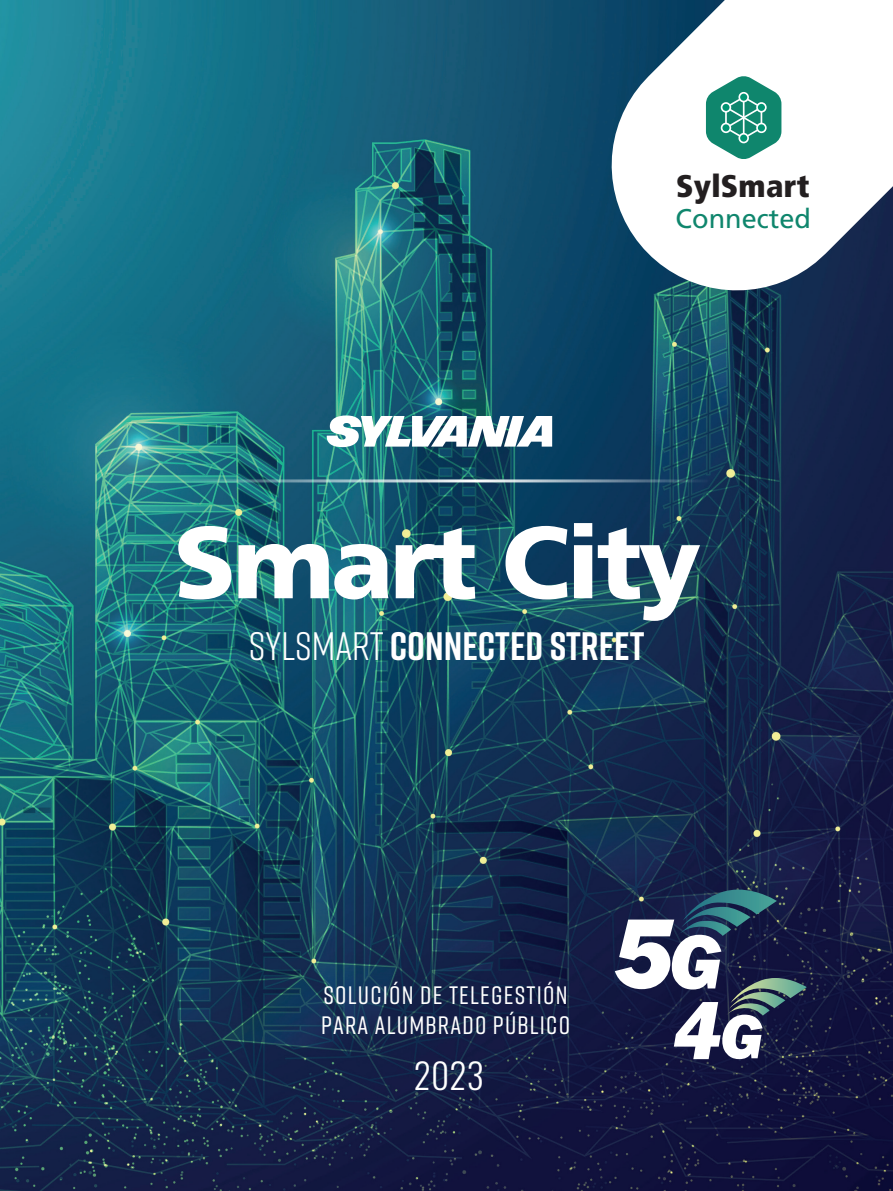
<style>
.page{position:relative;width:893px;height:1191px;background:#fff}
.page>*{position:absolute;margin:0;border:0;box-sizing:border-box;transform-origin:0 0}
.t1{font:italic 800 102.15px "Franklin Gothic";color:#fff}
.t2{font:italic 800 82.95px "Franklin Gothic";color:#fff}
.t3{font:700 39.6px "Rift";color:#fff}
.t4{font:300 35.25px "Oswald";color:#fff}
.t5{font:900 condensed 31.2px "Frutiger LT Std";letter-spacing:.01em;color:#231f20}
.t6{font:27px "Frutiger LT Std";color:#0f866d}
.t7{font:500 25.2px/30px "Rift";letter-spacing:.05em;color:#fff}
.s1{font-weight:400}
.s2{font-size:78.75px}
.s3{font-size:63.9px}
</style>
<div class="page">
<img style="left:0;top:0;width:893px;height:1191px">
<svg style="left:527px;top:0;width:366px;height:347px"></svg>
<svg style="left:327px;top:415px;width:225px;height:32px"></svg>
<svg style="left:178px;top:526px;width:53px;height:73px"></svg>
<svg style="left:238px;top:544px;width:150px;height:55px"></svg>
<svg style="left:396px;top:527px;width:79px;height:72px"></svg>
<svg style="left:505px;top:526px;width:62px;height:73px"></svg>
<svg style="left:574px;top:523px;width:18px;height:75px"></svg>
<svg style="left:598px;top:527px;width:102px;height:94px"></svg>
<svg style="left:706px;top:76px;width:75px;height:84px"></svg>
<div style="left:739px;top:93px;width:9px;height:9px;background:#009472;border-radius:50%"></div>
<div style="left:738px;top:92px;width:11px;height:10px;border:2px solid #fff;border-radius:50%"></div>
<div style="left:722px;top:123px;width:8px;height:9px;background:#009472;border-radius:50%"></div>
<div style="left:721px;top:123px;width:10px;height:10px;border:2px solid #fff;border-radius:50%"></div>
<div style="left:739px;top:134px;width:9px;height:8px;background:#009472;border-radius:50%"></div>
<div style="left:738px;top:133px;width:11px;height:10px;border:2px solid #fff;border-radius:50%"></div>
<div style="left:757px;top:123px;width:9px;height:9px;background:#009472;border-radius:50%"></div>
<div style="left:756px;top:123px;width:11px;height:10px;border:2px solid #fff;border-radius:50%"></div>
<div style="left:757px;top:103px;width:9px;height:9px;background:#009472;border-radius:50%"></div>
<div style="left:756px;top:102px;width:11px;height:11px;border:2px solid #fff;border-radius:50%"></div>
<div style="left:722px;top:103px;width:8px;height:9px;background:#009472;border-radius:50%"></div>
<div style="left:721px;top:102px;width:10px;height:11px;border:2px solid #fff;border-radius:50%"></div>
<hr style="left:168px;top:479px;width:540px;height:3px;background:#fff">
<svg style="left:678px;top:889px;width:99px;height:47px"></svg>
<svg style="left:726px;top:978px;width:81px;height:37px"></svg>
<p class="t5" style="left:676px;top:167px;width:135px">SylSmart</p>
<p class="t6" style="left:676px;top:203px;width:137px">Connected</p>
<h3 class="t3" style="left:249px;top:618px;width:397px"><span class="s1">SYLSMART</span> CONNECTED STREET</h3>
<p class="t7" style="left:321px;top:979px;width:251px">SOLUCIÓN DE TELEGESTIÓN<br>PARA ALUMBRADO PÚBLICO</p>
<h3 class="t4" style="left:414px;top:1043px;width:72px">2023</h3>
<h1 class="t1" style="left:613px;top:886px;width:110px">5<span class="s2">G</span></h1>
<h2 class="t2" style="left:672px;top:977px;width:93px">4<span class="s3">G</span></h2>
</div>
